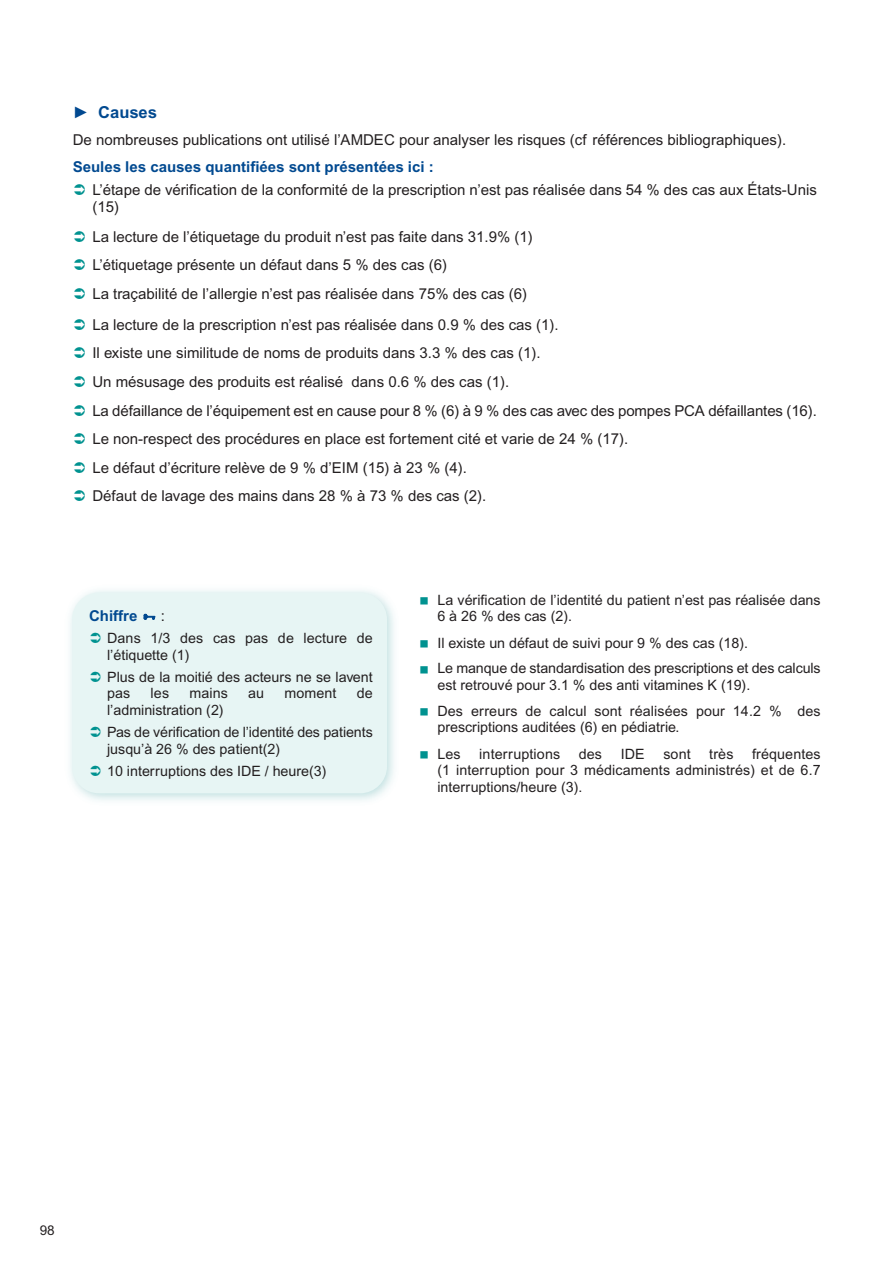
<style>
.page{position:relative;width:893px;height:1263px;background:#fff}
.page>*{position:absolute;margin:0;border:0;box-sizing:border-box;transform-origin:0 0}
.t1{font:700 16.5px "Arial";color:#014990}
.t2{font:15px/28.7px "Arial";color:#231f20}
.t3{font:700 15px "Arial";color:#014990}
.t4{font:14.25px/16.4px "Arial";color:#231f20}
.t5{font:13.5px "Arial";color:#231f20}
.s1{font-family:"Arial MT OTF";font-weight:400}
</style>
<div class="page">
<div style="left:72px;top:592px;width:315px;height:201px;background:#e7f5f4;border-radius:27px"></div>
<p class="t1" style="left:73px;top:106px;width:86px"><span class="s1">►</span> Causes</p>
<p class="t2" style="left:73px;top:127px;width:715px">De nombreuses publications ont utilisé l’AMDEC pour analyser les risques (cf références bibliographiques).</p>
<p class="t3" style="left:73px;top:161px;width:362px">Seules les causes quantifiées sont présentées ici :</p>
<p class="t2" style="left:92px;top:182px;width:726px;line-height:17.2px">L’étape de vérification de la conformité de la prescription n’est pas réalisée dans 54 % des cas aux États-Unis (15)</p>
<p class="t2" style="left:92px;top:223px;width:442px">La lecture de l’étiquetage du produit n’est pas faite dans 31.9% (1)<br>L’étiquetage présente un défaut dans 5 % des cas (6)<br>La traçabilité de l’allergie n’est pas réalisée dans 75% des cas (6)</p>
<p class="t2" style="left:92px;top:311px;width:726px">La lecture de la prescription n’est pas réalisée dans 0.9 % des cas (1).<br>Il existe une similitude de noms de produits dans 3.3 % des cas (1).<br>Un mésusage des produits est réalisé dans 0.6 % des cas (1).<br>La défaillance de l’équipement est en cause pour 8 % (6) à 9 % des cas avec des pompes PCA défaillantes (16).<br>Le non-respect des procédures en place est fortement cité et varie de 24 % (17).<br>Le défaut d’écriture relève de 9 % d’EIM (15) à 23 % (4).<br>Défaut de lavage des mains dans 28 % à 73 % des cas (2).</p>
<p class="t3" style="left:89px;top:611px;width:50px">Chiffre</p>
<p class="t2" style="left:161px;top:603px;width:6px">:</p>
<p class="t4" style="left:107px;top:632px;width:267px">Dans 1/3 des cas pas de lecture de l’étiquette (1)</p>
<p class="t4" style="left:107px;top:670px;width:267px">Plus de la moitié des acteurs ne se lavent pas</p>
<p class="t4" style="left:151px;top:686px;width:20px">les</p>
<p class="t4" style="left:189px;top:686px;width:40px">mains</p>
<p class="t4" style="left:248px;top:686px;width:17px">au</p>
<p class="t4" style="left:284px;top:686px;width:54px">moment</p>
<p class="t4" style="left:357px;top:686px;width:17px">de</p>
<p class="t4" style="left:107px;top:700px;width:267px;line-height:22.2px">l’administration (2)<br>Pas de vérification de l’identité des patients</p>
<p class="t4" style="left:107px;top:739px;width:221px;line-height:22.2px">jusqu’à 26 % des patient(2)<br>10 interruptions des IDE / heure(3)</p>
<p class="t4" style="left:437px;top:593px;width:385px">La vérification de l’identité du patient n’est pas réalisée dans<br>6 à 26 % des cas (2).</p>
<p class="t4" style="left:437px;top:631px;width:385px;line-height:25.7px">Il existe un défaut de suivi pour 9 % des cas (18).<br>Le manque de standardisation des prescriptions et des calculs</p>
<p class="t4" style="left:437px;top:673px;width:385px;line-height:26.4px">est retrouvé pour 3.1 % des anti vitamines K (19).<br>Des erreurs de calcul sont réalisées pour 14.2 % des</p>
<p class="t4" style="left:437px;top:715px;width:244px;line-height:26.4px">prescriptions auditées (6) en pédiatrie.<br>Les</p>
<p class="t4" style="left:437px;top:747px;width:385px;text-align:justify;text-indent:315px">fréquentes (1 interruption pour 3 médicaments administrés) et de 6.7 interruptions/heure (3).</p>
<p class="t4" style="left:479px;top:747px;width:82px">interruptions</p>
<p class="t4" style="left:579px;top:747px;width:25px">des</p>
<p class="t4" style="left:621px;top:747px;width:26px">IDE</p>
<p class="t4" style="left:663px;top:747px;width:29px">sont</p>
<p class="t4" style="left:709px;top:747px;width:26px">très</p>
<p class="t5" style="left:40px;top:1225px;width:17px">98</p>
</div>
